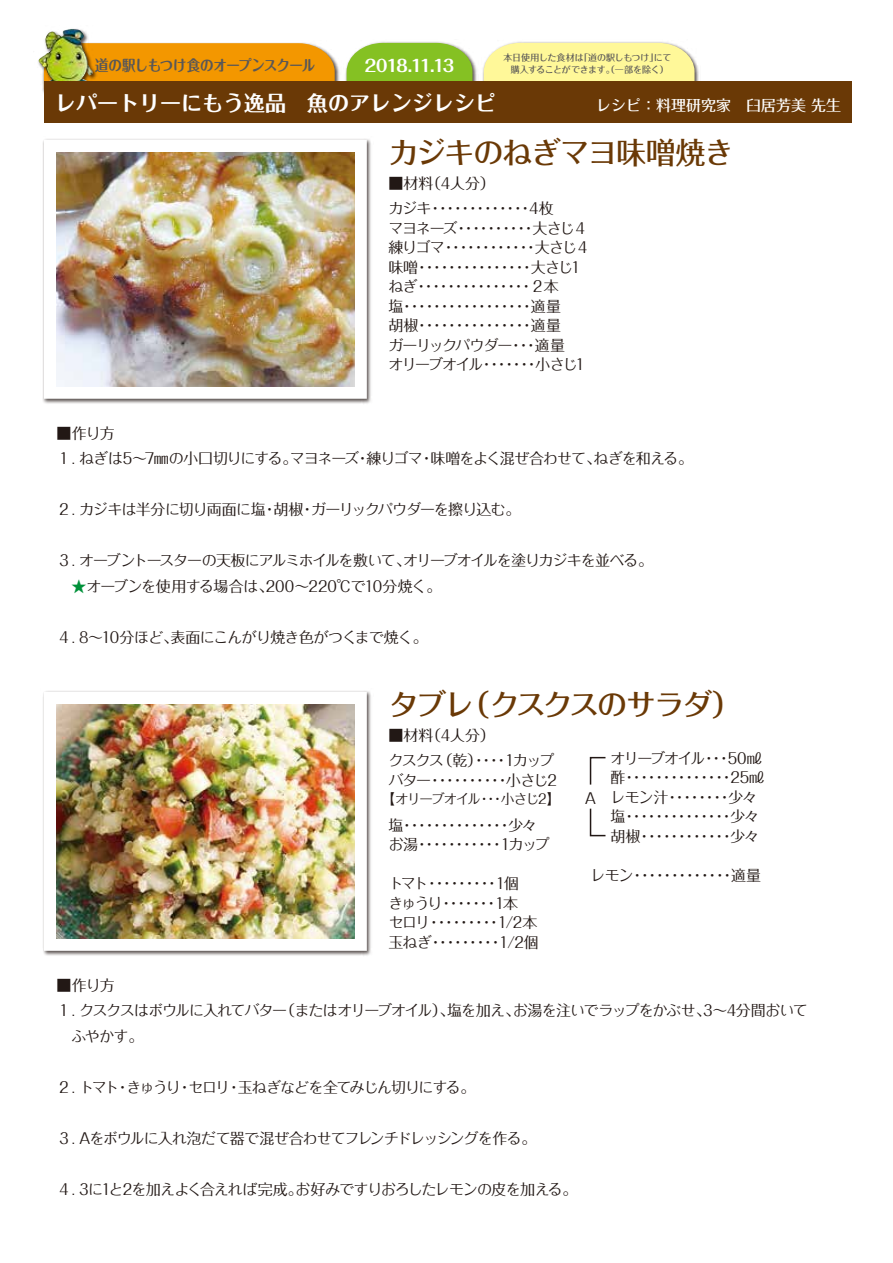
<style>
.page{position:relative;width:893px;height:1263px;background:#fff}
.page>*{position:absolute;margin:0;border:0;box-sizing:border-box;transform-origin:0 0}
.t1{font:500 30px "Folk Pro";letter-spacing:-.06em;color:#6a3906}
.t2{font:700 21px "Folk Pro";color:#fff}
.t3{font:700 16.5px "Folk Pro";letter-spacing:-.085em;color:#fff}
.t4{font:15px/19.5px "Folk Pro";letter-spacing:-.07em;color:#221815}
.t5{font:15px/19.5px "Folk Pro";letter-spacing:-.09em;color:#221815}
.t6{font:15px "Folk Pro";letter-spacing:-.025em;color:#221815}
.t7{font:15px "Folk Pro";letter-spacing:-.05em;color:#221815}
.t8{font:15px/25.5px "Folk Pro";color:#221815}
.t9{font:15px/25.5px "Folk Pro";letter-spacing:-.095em;color:#221815}
.t10{font:700 15px "Maru Fo Pro";letter-spacing:-.04em;color:#595757;scale:.9 1}
.t11{font:500 15px "Folk Pro";color:#fff}
.t12{font:13.5px "Folk Pro";letter-spacing:-.095em;color:#221815}
.t13{font:500 9px/12px "Folk Pro";letter-spacing:-.015em;color:#595757;text-align:center}
.s1{color:#00913a}
</style>
<div class="page">
<img style="left:344px;top:41px;width:135px;height:41px">
<svg style="left:347px;top:43px;width:125px;height:39px;background:#8dc134"></svg>
<img style="left:481px;top:41px;width:220px;height:41px">
<svg style="left:484px;top:43px;width:210px;height:39px;background:#faf299"></svg>
<img style="left:302px;top:42px;width:39px;height:40px">
<svg style="left:101px;top:43px;width:234px;height:39px;background:#ef9606"></svg>
<img style="left:38px;top:28px;width:63px;height:65px">
<img style="left:39px;top:29px;width:54px;height:59px">
<div style="left:44px;top:82px;width:808px;height:41px;background:#6a3906"></div>
<img style="left:43px;top:139px;width:328px;height:265px">
<img style="left:57px;top:152px;width:297px;height:234px">
<svg style="left:589px;top:756px;width:17px;height:29px"></svg>
<svg style="left:589px;top:808px;width:17px;height:29px"></svg>
<img style="left:43px;top:691px;width:328px;height:265px">
<img style="left:57px;top:704px;width:297px;height:234px">
<p class="t3" style="left:365px;top:52px;width:91px">2018.11.13</p>
<p class="t13" style="left:503px;top:51px;width:170px">本日使用した食材は「道の駅しもつけ」にて購入することができます。（一部を除く）</p>
<p class="t11" style="left:596px;top:92px;width:246px">レシピ：料理研究家　臼居芳美 先生</p>
<p class="t10" style="left:95px;top:53px;width:246px">道の駅しもつけ食のオープンスクール</p>
<h2 class="t2" style="left:55px;top:85px;width:442px">レパートリーにもう逸品　魚のアレンジレシピ</h2>
<h1 class="t1" style="left:388px;top:127px;width:347px">カジキのねぎマヨ味噌焼き</h1>
<p class="t8" style="left:388px;top:168px;width:167px">■材料（4人分）<br>カジキ・・・・・・・・・・・・・4枚</p>
<p class="t4" style="left:388px;top:216px;width:203px">マヨネーズ・・・・・・・・・・大さじ４練りゴマ・・・・・・・・・・・・大さじ４味噌・・・・・・・・・・・・・・・大さじ1ねぎ・・・・・・・・・・・・・・・２本<br>塩・・・・・・・・・・・・・・・・・適量<br>胡椒・・・・・・・・・・・・・・・適量<br>ガーリックパウダー・・・適量<br>オリーブオイル・・・・・・・小さじ1</p>
<p class="t4" style="left:57px;top:418px;width:638px;line-height:25.5px">■作り方<br>１．ねぎは5～7㎜の小口切りにする。マヨネーズ・練りゴマ・味噌をよく混ぜ合わせて、ねぎを和える。</p>
<p class="t4" style="left:57px;top:498px;width:465px">２．カジキは半分に切り両面に塩・胡椒・ガーリックパウダーを擦り込む。</p>
<p class="t4" style="left:57px;top:549px;width:598px">３．オーブントースターの天板にアルミホイルを敷いて、オリーブオイルを塗りカジキを並べる。</p>
<p class="t6" style="left:72px;top:573px;width:371px"><span class="s1">★</span>オーブンを使用する場合は、200～220℃で10分焼く。</p>
<p class="t7" style="left:57px;top:624px;width:373px">４．8～10分ほど、表面にこんがり焼き色がつくまで焼く。</p>
<h1 class="t1" style="left:388px;top:679px;width:355px">タブレ（クスクスのサラダ）</h1>
<p class="t9" style="left:388px;top:720px;width:167px">■材料（4人分）<br>クスクス （乾）・・・・1カップ</p>
<p class="t4" style="left:388px;top:768px;width:170px">バター・・・・・・・・・・小さじ2</p>
<p class="t12" style="left:382px;top:787px;width:180px">【オリーブオイル・・・小さじ2】</p>
<p class="t4" style="left:388px;top:813px;width:163px">塩・・・・・・・・・・・・・・少々お湯・・・・・・・・・・・1カップ</p>
<p class="t4" style="left:388px;top:871px;width:152px">トマト・・・・・・・・・1個<br>きゅうり・・・・・・・1本<br>セロリ・・・・・・・・・1/2本玉ねぎ・・・・・・・・・1/2個</p>
<p class="t5" style="left:611px;top:746px;width:155px">オリーブオイル・・・50㎖酢・・・・・・・・・・・・・・25㎖レモン汁・・・・・・・・少々塩・・・・・・・・・・・・・・少々胡椒・・・・・・・・・・・・少々</p>
<p class="t4" style="left:591px;top:863px;width:172px">レモン・・・・・・・・・・・・・適量</p>
<p class="t4" style="left:585px;top:786px;width:13px">A</p>
<p class="t4" style="left:57px;top:970px;width:753px;line-height:25.5px">■作り方<br>１．クスクスはボウルに入れてバター（またはオリーブオイル）、塩を加え、お湯を注いでラップをかぶせ、3～4分間おいて　ふやかす。</p>
<p class="t5" style="left:57px;top:1075px;width:421px">２．トマト・きゅうり・セロリ・玉ねぎなどを全てみじん切りにする。</p>
<p class="t4" style="left:57px;top:1126px;width:481px">３．Aをボウルに入れ泡だて器で混ぜ合わせてフレンチドレッシングを作る。</p>
<p class="t4" style="left:57px;top:1177px;width:522px">４．3に1と2を加えよく合えれば完成。お好みですりおろしたレモンの皮を加える。</p>
</div>
